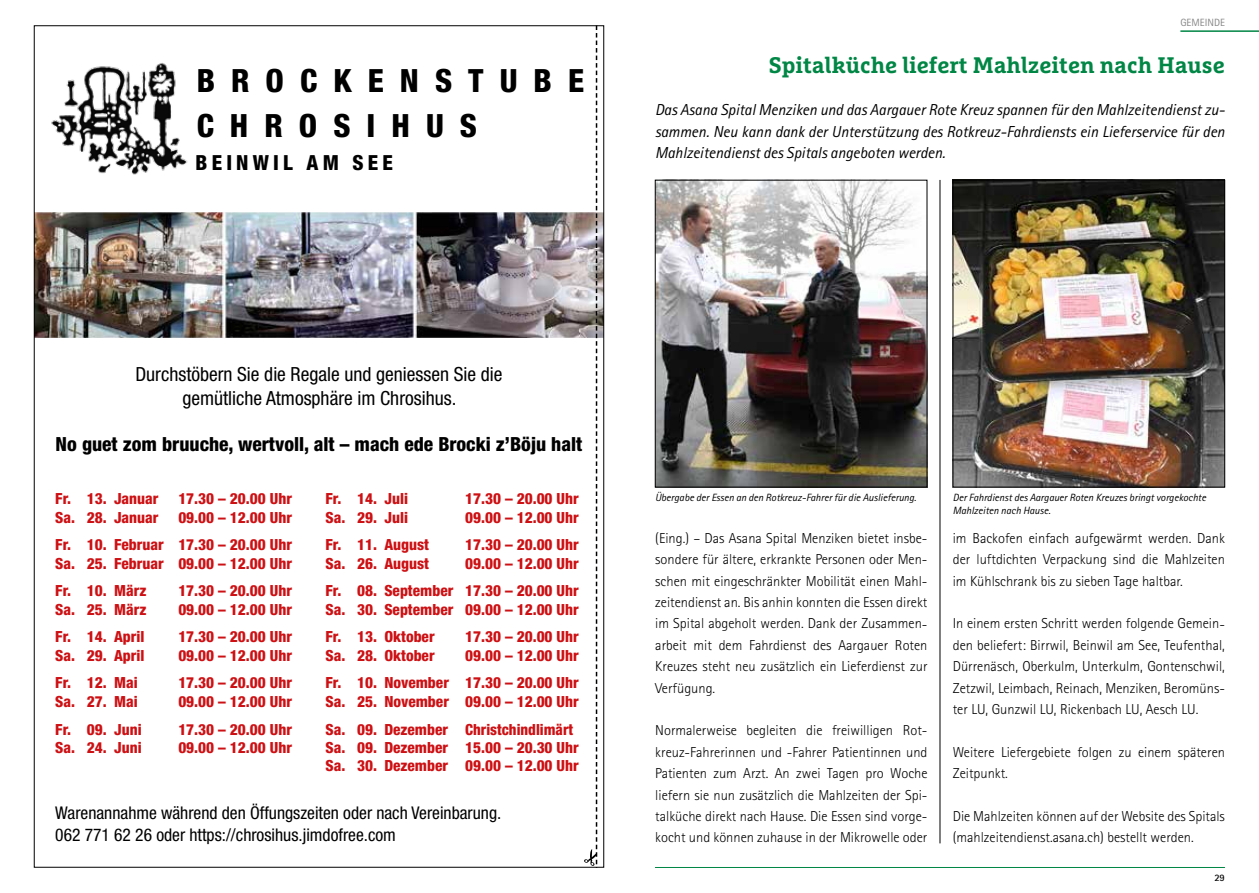
<style>
.page{position:relative;width:1259px;height:893px;background:#fff}
.page>*{position:absolute;margin:0;border:0;box-sizing:border-box;transform-origin:0 0}
.t1{font:800 condensed 32.1px/45px "Helvetica Neue LT Std";letter-spacing:.5em;color:#000}
.t2{font:700 22.5px "Marselis Slab Pro";color:#008645}
.t3{font:800 condensed 20.85px "Helvetica Neue LT Std";letter-spacing:.2em;color:#000}
.t4{font:condensed 19.5px/23.4px "Helvetica Neue LT Std";color:#000;text-align:center}
.t5{font:800 condensed 19.5px "Helvetica Neue LT Std";color:#000}
.t6{font:condensed 17.55px/21px "Helvetica Neue LT Std";color:#000}
.t7{font:italic 15.9px/21.3px "Rotis Sans Serif Std";color:#000;text-align:justify}
.t8{font:800 condensed 15.3px/27.6px "Helvetica Neue LT Std";color:#cd1013}
.t9{font:300 14.4px/21.3px "Rotis Sans Serif Std";color:#000;text-align:justify}
.t10{font:italic 10.5px/12.6px "Rotis Sans Serif Std";color:#000}
.t11{font:10.5px "Rotis Sans Serif Std";color:#868786}
.t12{font:700 9.9px "Rotis Sans Serif Std";color:#000}
</style>
<div class="page">
<hr style="left:1180px;top:30px;width:79px;height:2px;background:#008645">
<hr style="left:655px;top:867px;width:570px;height:1px;background:#008645">
<img style="left:51px;top:63px;width:137px;height:112px">
<img style="left:36px;top:213px;width:566px;height:124px">
<svg style="left:584px;top:28px;width:13px;height:837px"></svg>
<img style="left:657px;top:182px;width:268px;height:303px">
<div style="left:655px;top:180px;width:272px;height:307px;border:1px solid #000"></div>
<hr style="left:939px;top:180px;width:1px;height:663px;background:#000">
<img style="left:954px;top:182px;width:269px;height:303px">
<div style="left:952px;top:180px;width:273px;height:307px;border:1px solid #000"></div>
<h1 class="t1" style="left:197px;top:58px;width:389px">BROCKENSTUBE<br>CHROSIHUS</h1>
<h3 class="t3" style="left:196px;top:150px;width:199px">BEINWIL AM SEE</h3>
<p class="t11" style="left:1180px;top:16px;width:46px">GEMEINDE</p>
<h2 class="t2" style="left:769px;top:51px;width:457px">Spitalküche liefert Mahlzeiten nach Hause</h2>
<p class="t7" style="left:655px;top:99px;width:571px">Das Asana Spital Menziken und das Aargauer Rote Kreuz spannen für den Mahlzeitendienst zu&shy;sammen. Neu kann dank der Unterstützung des Rotkreuz-Fahrdiensts ein Lieferservice für den Mahlzeitendienst des Spitals angeboten werden.</p>
<h3 class="t4" style="left:135px;top:362px;width:369px">Durchstöbern Sie die Regale und geniessen Sie die gemütliche Atmosphäre im Chrosihus.</h3>
<h3 class="t5" style="left:56px;top:432px;width:528px">No guet zom bruuche, wertvoll, alt – mach ede Brocki z’Böju halt</h3>
<p class="t8" style="left:55px;top:485px;width:105px">Fr. 13. Januar</p>
<p class="t8" style="left:178px;top:485px;width:115px">17.30 – 20.00 Uhr</p>
<p class="t8" style="left:55px;top:503px;width:105px">Sa. 28. Januar</p>
<p class="t8" style="left:325px;top:485px;width:84px">Fr. 14. Juli</p>
<p class="t8" style="left:465px;top:485px;width:115px">17.30 – 20.00 Uhr</p>
<p class="t8" style="left:325px;top:503px;width:84px">Sa. 29. Juli</p>
<p class="t8" style="left:465px;top:503px;width:115px">09.00 – 12.00 Uhr</p>
<p class="t8" style="left:325px;top:531px;width:105px">Fr. 11. August</p>
<p class="t8" style="left:465px;top:531px;width:115px">17.30 – 20.00 Uhr</p>
<p class="t8" style="left:325px;top:549px;width:105px">Sa. 26. August</p>
<p class="t8" style="left:55px;top:503px;width:238px;text-align:right">09.00 – 12.00 Uhr<br>Fr. 10. Februar 17.30 – 20.00 Uhr</p>
<p class="t8" style="left:55px;top:549px;width:238px">Sa. 25. Februar 09.00 – 12.00 Uhr<br>Fr. 10. März</p>
<p class="t8" style="left:325px;top:549px;width:255px;text-align:right">09.00 – 12.00 Uhr<br>Fr. 08. September 17.30 – 20.00 Uhr</p>
<p class="t8" style="left:325px;top:595px;width:255px">Sa. 30. September 09.00 – 12.00 Uhr<br>Fr. 13. Oktober</p>
<p class="t8" style="left:178px;top:577px;width:115px">17.30 – 20.00 Uhr</p>
<p class="t8" style="left:55px;top:595px;width:93px">Sa. 25. März</p>
<p class="t8" style="left:178px;top:595px;width:115px">09.00 – 12.00 Uhr</p>
<p class="t8" style="left:55px;top:623px;width:91px">Fr. 14. April</p>
<p class="t8" style="left:178px;top:623px;width:115px">17.30 – 20.00 Uhr</p>
<p class="t8" style="left:55px;top:641px;width:91px">Sa. 29. April</p>
<p class="t8" style="left:178px;top:641px;width:115px">09.00 – 12.00 Uhr</p>
<p class="t8" style="left:55px;top:669px;width:84px">Fr. 12. Mai</p>
<p class="t8" style="left:178px;top:669px;width:115px">17.30 – 20.00 Uhr</p>
<p class="t8" style="left:55px;top:687px;width:84px">Sa. 27. Mai</p>
<p class="t8" style="left:178px;top:687px;width:115px">09.00 – 12.00 Uhr</p>
<p class="t8" style="left:55px;top:715px;width:88px">Fr. 09. Juni</p>
<p class="t8" style="left:178px;top:715px;width:115px">17.30 – 20.00 Uhr</p>
<p class="t8" style="left:55px;top:733px;width:88px">Sa. 24. Juni</p>
<p class="t8" style="left:178px;top:733px;width:115px">09.00 – 12.00 Uhr</p>
<p class="t8" style="left:465px;top:623px;width:115px">17.30 – 20.00 Uhr</p>
<p class="t8" style="left:325px;top:641px;width:111px">Sa. 28. Oktober</p>
<p class="t8" style="left:325px;top:641px;width:255px;text-align:right">09.00 – 12.00 Uhr<br>Fr. 10. November 17.30 – 20.00 Uhr</p>
<p class="t8" style="left:325px;top:687px;width:255px">Sa. 25. November 09.00 – 12.00 Uhr<br>Sa. 09. Dezember Christchindlimärt</p>
<p class="t8" style="left:325px;top:738px;width:255px;line-height:18.5px">Sa. 09. Dezember 15.00 – 20.30 Uhr<br>Sa. 30. Dezember 09.00 – 12.00 Uhr</p>
<p class="t6" style="left:55px;top:803px;width:447px">Warenannahme während den Öffungszeiten oder nach Vereinbarung.<br>062 771 62 26 oder https://chrosihus.jimdofree.com</p>
<p class="t10" style="left:655px;top:491px;width:263px">Übergabe der Essen an den Rotkreuz-Fahrer für die Auslieferung.</p>
<p class="t10" style="left:952px;top:491px;width:255px">Der Fahrdienst des Aargauer Roten Kreuzes bringt vorgekochte<br>Mahlzeiten nach Hause.</p>
<p class="t9" style="left:655px;top:528px;width:274px">(Eing.) – Das Asana Spital Menziken bietet insbe&shy;sondere für ältere, erkrankte Personen oder Men&shy;schen mit eingeschränkter Mobilität einen Mahl&shy;zeitendienst an. Bis anhin konnten die Essen direkt im Spital abgeholt werden. Dank der Zusammen&shy;arbeit mit dem Fahrdienst des Aargauer Roten Kreuzes steht neu zusätzlich ein Lieferdienst zur Verfügung.</p>
<p class="t9" style="left:655px;top:720px;width:274px">Normalerweise begleiten die freiwilligen Rot&shy;kreuz-Fahrerinnen und -Fahrer Patientinnen und Patienten zum Arzt. An zwei Tagen pro Woche liefern sie nun zusätzlich die Mahlzeiten der Spi&shy;talküche direkt nach Hause. Die Essen sind vorge&shy;kocht und können zuhause in der Mikrowelle oder</p>
<p class="t9" style="left:952px;top:528px;width:274px">im Backofen einfach aufgewärmt werden. Dank der luftdichten Verpackung sind die Mahlzeiten im Kühlschrank bis zu sieben Tage haltbar.</p>
<p class="t9" style="left:952px;top:613px;width:274px">In einem ersten Schritt werden folgende Gemein&shy;den beliefert: Birrwil, Beinwil am See, Teufenthal, Dürrenäsch, Oberkulm, Unterkulm, Gontenschwil, Zetzwil, Leimbach, Reinach, Menziken, Beromüns&shy;ter LU, Gunzwil LU, Rickenbach LU, Aesch LU.</p>
<p class="t9" style="left:952px;top:741px;width:274px">Weitere Liefergebiete folgen zu einem späteren<br>Zeitpunkt.</p>
<p class="t9" style="left:952px;top:806px;width:274px">Die Mahlzeiten können auf der Website des Spitals (mahlzeitendienst.asana.ch) bestellt werden.</p>
<p class="t12" style="left:1214px;top:871px;width:12px">29</p>
</div>
